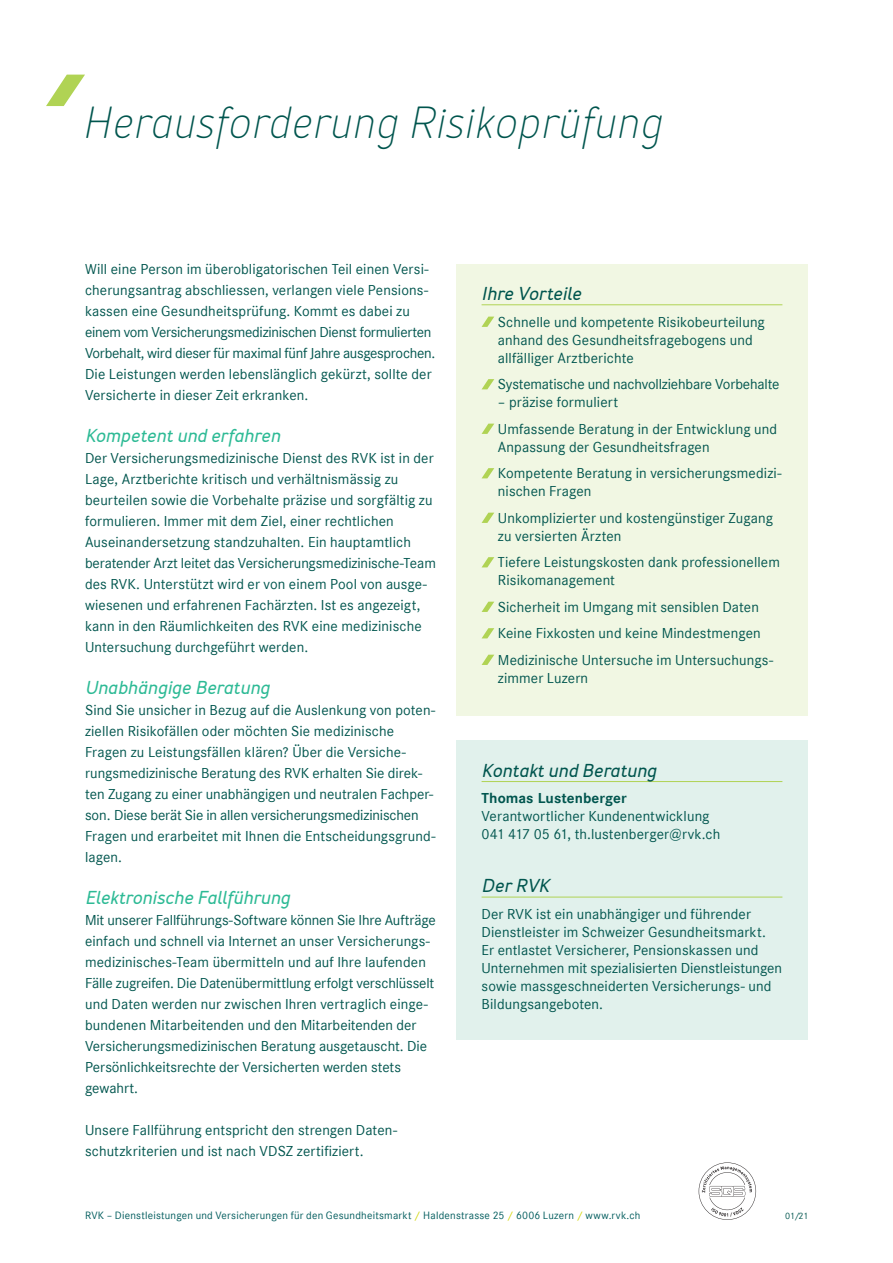
<style>
.page{position:relative;width:893px;height:1263px;background:#fff}
.page>*{position:absolute;margin:0;border:0;box-sizing:border-box;transform-origin:0 0}
.Titel{font:italic 300 45px "Merlo";color:#00554e}
.Absatztitel{font:italic 700 18.75px "Merlo";letter-spacing:.01em;color:#2dba95}
.Absatztitel_Box{font:italic 700 18.75px "Merlo";letter-spacing:.005em;color:#00554e}
.Lauftext{font:14.25px/21px "Corporate SBQ";letter-spacing:.005em;color:#00554e}
.Lauftext_Box{font:14.25px/18px "Corporate SBQ";letter-spacing:.01em;color:#00554e}
.Lauftext_Box-2{font:14.25px "Corporate SBQ";letter-spacing:-.01em;color:#00554e}
.t1{font:10.5px "Corporate SBQ";letter-spacing:.02em;color:#005c5d}
.t2{font:9px "Corporate SBQ";color:#00554e}
.s1{font-weight:700}
.s2{color:#cfd400}
</style>
<div class="page">
<svg style="left:46px;top:75px;width:39px;height:31px"></svg>
<div style="left:456px;top:264px;width:352px;height:451px;background:#f1f7e3"></div>
<hr style="left:482px;top:304px;width:300px;height:1px;background:#b0d354">
<svg style="left:482px;top:317px;width:12px;height:10px"></svg>
<svg style="left:482px;top:379px;width:12px;height:10px"></svg>
<svg style="left:482px;top:424px;width:12px;height:10px"></svg>
<svg style="left:482px;top:468px;width:12px;height:10px"></svg>
<svg style="left:482px;top:513px;width:12px;height:10px"></svg>
<svg style="left:482px;top:557px;width:12px;height:10px"></svg>
<svg style="left:482px;top:602px;width:12px;height:10px"></svg>
<svg style="left:482px;top:628px;width:12px;height:10px"></svg>
<svg style="left:482px;top:655px;width:12px;height:10px"></svg>
<div style="left:456px;top:740px;width:352px;height:300px;background:#e1f1ec"></div>
<hr style="left:482px;top:781px;width:300px;height:1px;background:#b0d354">
<hr style="left:482px;top:897px;width:300px;height:1px;background:#b0d354">
<svg style="left:699px;top:1162px;width:57px;height:58px"></svg>
<p class="Titel" style="left:82px;top:96px;width:581px">Herausforderung Risikoprüfung</p>
<p class="Lauftext" style="left:85px;top:259px;width:352px">Will eine Person im überobligatorischen Teil einen Versi&shy;cherungsantrag abschliessen, verlangen viele Pensions&shy;kassen eine Gesundheitsprüfung. Kommt es dabei zu einem vom Versicherungsmedizinischen Dienst formulierten Vorbehalt, wird dieser für maximal fünf Jahre ausgesprochen.<br>Die Leistungen werden lebenslänglich gekürzt, sollte der Versicherte in dieser Zeit erkranken.</p>
<p class="Absatztitel" style="left:85px;top:425px;width:196px">Kompetent und erfahren</p>
<p class="Lauftext" style="left:85px;top:448px;width:353px">Der Versicherungsmedizinische Dienst des RVK ist in der Lage, Arztberichte kritisch und verhältnismässig zu beurteilen sowie die Vorbehalte präzise und sorgfältig zu formulieren. Immer mit dem Ziel, einer rechtlichen Auseinandersetzung standzuhalten. Ein hauptamtlich beratender Arzt leitet das Versicherungsmedizinische-Team des RVK. Unterstützt wird er von einem Pool von ausge&shy;wiesenen und erfahrenen Fachärzten. Ist es angezeigt, kann in den Räumlichkeiten des RVK eine medizinische Untersuchung durchgeführt werden.</p>
<p class="Absatztitel" style="left:85px;top:677px;width:186px">Unabhängige Beratung</p>
<p class="Lauftext" style="left:85px;top:700px;width:352px">Sind Sie unsicher in Bezug auf die Auslenkung von poten&shy;ziellen Risikofällen oder möchten Sie medizinische Fragen zu Leistungsfällen klären? Über die Versiche&shy;rungsmedizinische Beratung des RVK erhalten Sie direk&shy;ten Zugang zu einer unabhängigen und neutralen Fachper&shy;son. Diese berät Sie in allen versicherungsmedizinischen Fragen und erarbeitet mit Ihnen die Entscheidungsgrund&shy;lagen.</p>
<p class="Absatztitel" style="left:85px;top:887px;width:206px">Elektronische Fallführung</p>
<p class="Lauftext" style="left:85px;top:910px;width:352px">Mit unserer Fallführungs-Software können Sie Ihre Aufträge einfach und schnell via Internet an unser Versicherungs&shy;medizinisches-Team übermitteln und auf Ihre laufenden Fälle zugreifen. Die Datenübermittlung erfolgt verschlüsselt und Daten werden nur zwischen Ihren vertraglich einge&shy;bundenen Mitarbeitenden und den Mitarbeitenden der Versicherungsmedizinischen Beratung ausgetauscht. Die Persönlichkeitsrechte der Versicherten werden stets gewahrt.</p>
<p class="Lauftext" style="left:85px;top:1120px;width:314px">Unsere Fallführung entspricht den strengen Daten&shy;schutzkriterien und ist nach VDSZ zertifiziert.</p>
<p class="Absatztitel_Box" style="left:482px;top:282px;width:101px">Ihre Vorteile</p>
<p class="Lauftext_Box" style="left:498px;top:313px;width:268px">Schnelle und kompetente Risikobeurteilung anhand des Gesundheitsfragebogens und allfälliger Arztberichte</p>
<p class="Lauftext_Box-2" style="left:498px;top:376px;width:283px">Systematische und nachvollziehbare Vorbehalte</p>
<p class="Lauftext_Box" style="left:498px;top:393px;width:122px">– präzise formuliert</p>
<p class="Lauftext_Box" style="left:498px;top:420px;width:281px">Umfassende Beratung in der Entwicklung und<br>Anpassung der Gesundheitsfragen</p>
<p class="Lauftext_Box" style="left:498px;top:464px;width:285px">Kompetente Beratung in versicherungsmedizi&shy;nischen Fragen</p>
<p class="Lauftext_Box" style="left:498px;top:509px;width:277px">Unkomplizierter und kostengünstiger Zugang zu versierten Ärzten</p>
<p class="Lauftext_Box" style="left:498px;top:553px;width:284px">Tiefere Leistungskosten dank professionellem<br>Risikomanagement</p>
<p class="Lauftext_Box" style="left:498px;top:598px;width:263px">Sicherheit im Umgang mit sensiblen Daten</p>
<p class="Lauftext_Box" style="left:498px;top:624px;width:264px">Keine Fixkosten und keine Mindestmengen</p>
<p class="Lauftext_Box" style="left:498px;top:651px;width:277px">Medizinische Untersuche im Untersuchungs&shy;zimmer Luzern</p>
<p class="Absatztitel_Box" style="left:482px;top:759px;width:176px">Kontakt und Beratung</p>
<p class="Lauftext_Box" style="left:482px;top:789px;width:240px"><span class="s1">Thomas Lustenberger<br></span>Verantwortlicher Kundenentwicklung<br>041 417 05 61, th.lustenberger@rvk.ch</p>
<p class="Absatztitel_Box" style="left:482px;top:875px;width:69px">Der RVK</p>
<p class="Lauftext_Box" style="left:482px;top:905px;width:302px">Der RVK ist ein unabhängiger und führender Dienstleister im Schweizer Gesundheitsmarkt.<br>Er entlastet Versicherer, Pensionskassen und Unternehmen mit spezialisierten Dienstleistungen sowie massgeschneiderten Versicherungs- und Bildungsangeboten.</p>
<p class="t1" style="left:85px;top:1209px;width:557px">RVK – Dienstleistungen und Versicherungen für den Gesundheitsmarkt <span class="s2">/</span> Haldenstrasse 25 <span class="s2">/</span> 6006 Luzern <span class="s2">/</span> www.rvk.ch</p>
<p class="t2" style="left:785px;top:1211px;width:25px">01/21</p>
</div>
